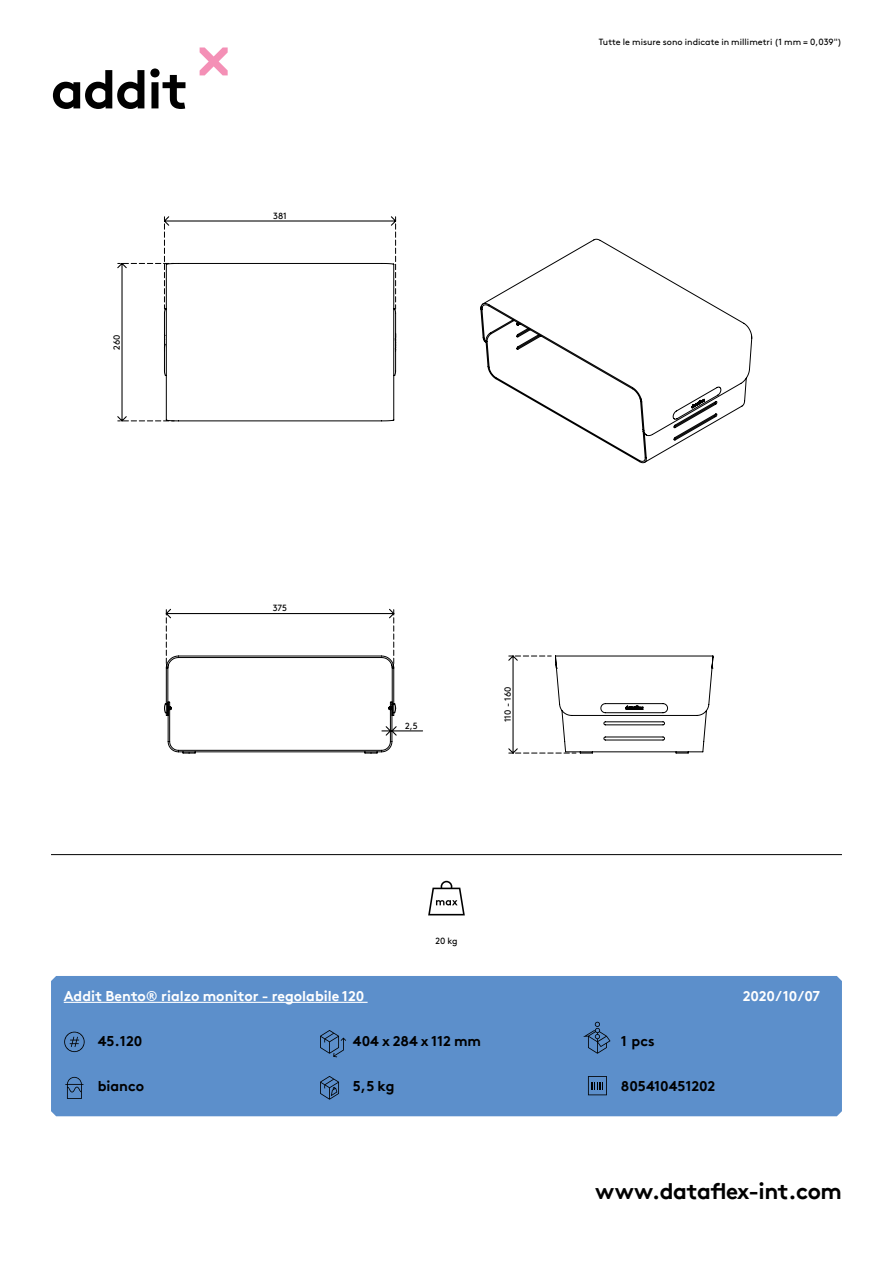
<style>
.page{position:relative;width:893px;height:1263px;background:#fff}
.page>*{position:absolute;margin:0;border:0;box-sizing:border-box;transform-origin:0 0}
.hoofdstuk{font:700 54px "Brown Pro TT";letter-spacing:-.02em;color:#000}
.t1{font:700 22.5px "Brown Pro TT";letter-spacing:-.02em;color:#000}
.t2{font:700 14.25px "Brown Pro TT";color:#fff}
.specificaties{font:700 14.25px "Brown Pro TT";color:#000}
.t3{font:9px "Brown";color:#000}
.t4{font:9px "Brown Pro TT Regular Alt";color:#000}
</style>
<div class="page">
<svg style="left:200px;top:47px;width:28px;height:28px"></svg>
<hr style="left:51px;top:854px;width:791px;height:1px;background:#000">
<svg style="left:428px;top:881px;width:37px;height:34px"></svg>
<div style="left:51px;top:976px;width:791px;height:140px;background:#5c8fcb"></div>
<svg style="left:164px;top:609px;width:259px;height:145px"></svg>
<svg style="left:118px;top:217px;width:279px;height:205px"></svg>
<svg style="left:480px;top:238px;width:272px;height:225px"></svg>
<svg style="left:509px;top:655px;width:205px;height:99px"></svg>
<svg style="left:64px;top:1032px;width:21px;height:20px"></svg>
<svg style="left:65px;top:1077px;width:18px;height:22px"></svg>
<svg style="left:320px;top:1030px;width:26px;height:27px"></svg>
<svg style="left:583px;top:1022px;width:27px;height:32px"></svg>
<svg style="left:320px;top:1076px;width:19px;height:24px"></svg>
<svg style="left:588px;top:1076px;width:19px;height:19px"></svg>
<hr style="left:64px;top:1002px;width:304px;height:1px;background:#fff">
<p class="hoofdstuk" style="left:51px;top:46px;width:139px">addit</p>
<p class="t4" style="left:110px;top:350px;width:17px;rotate:-90deg">260</p>
<p class="t4" style="left:273px;top:209px;width:15px">381</p>
<p class="t4" style="left:273px;top:601px;width:16px">375</p>
<p class="t3" style="left:599px;top:35px;width:245px">Tutte le misure sono indicate in millimetri (1 mm = 0,039")</p>
<p class="t4" style="left:405px;top:719px;width:14px">2,5</p>
<p class="t4" style="left:501px;top:722px;width:37px;rotate:-90deg">110 - 160</p>
<p class="t3" style="left:435px;top:934px;width:24px">20 kg</p>
<h3 class="t2" style="left:64px;top:985px;width:302px">Addit Bento® rialzo monitor - regolabile 120</h3>
<h3 class="t2" style="left:743px;top:985px;width:79px">2020/10/07</h3>
<h3 class="specificaties" style="left:98px;top:1029px;width:46px">45.120</h3>
<p class="specificaties" style="left:98px;top:1074px;width:48px">bianco</p>
<p class="specificaties" style="left:353px;top:1029px;width:130px">404 x 284 x 112 mm</p>
<p class="specificaties" style="left:621px;top:1029px;width:35px">1 pcs</p>
<p class="specificaties" style="left:353px;top:1074px;width:43px">5,5 kg</p>
<h3 class="specificaties" style="left:621px;top:1074px;width:96px">805410451202</h3>
<h2 class="t1" style="left:595px;top:1173px;width:248px">www.dataflex-int.com</h2>
</div>
